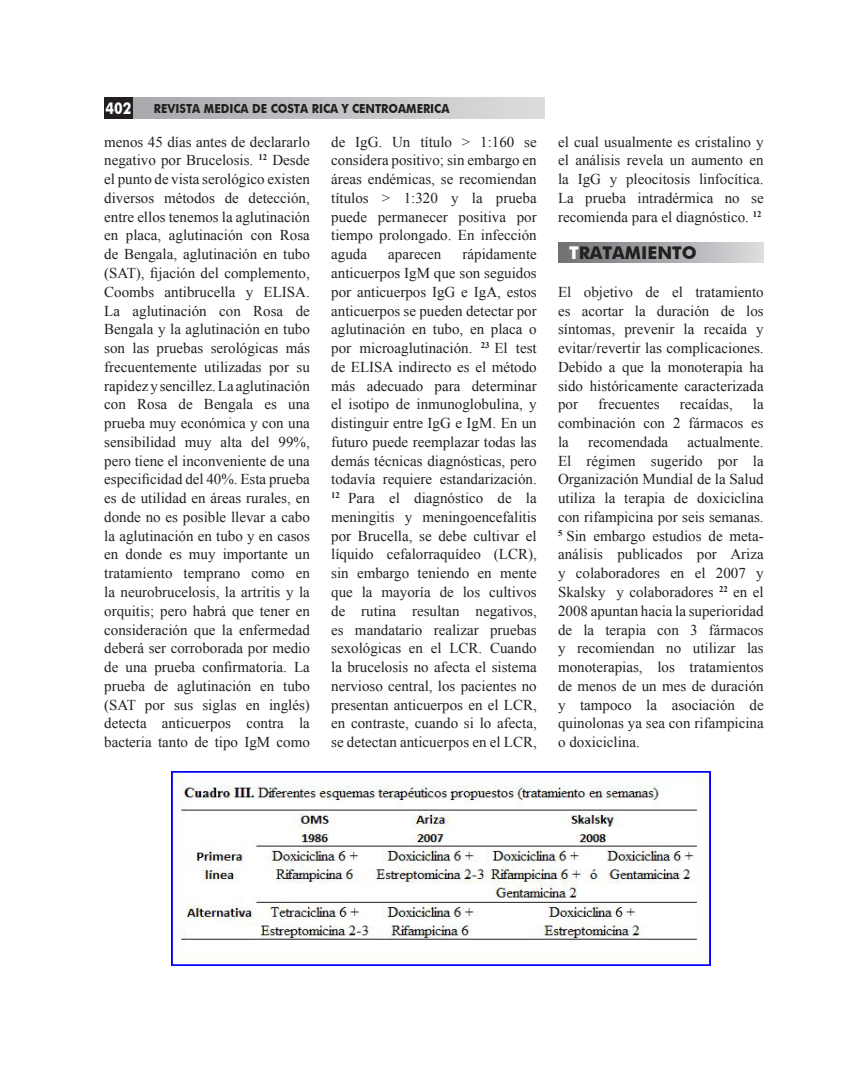
<style>
.page{position:relative;width:868px;height:1081px;background:#fff}
.page>*{position:absolute;margin:0;border:0;box-sizing:border-box;transform-origin:0 0}
.t1{font:700 17.5px "Futura BT";color:#231f20}
.t2{font:700 16.25px "Futura BT";color:#fff;scale:.85 1}
.t3{font:15px/18.8px "Times New Roman";color:#231f20;text-align:justify}
.t4{font:700 12.5px "Futura BT";color:#231f20;scale:.9 1}
.s1{color:#fff}
</style>
<div class="page">
<div style="left:558px;top:242px;width:205px;height:20px;background:linear-gradient(to right,#6e6f72,#dcdddf)"></div>
<div style="left:133px;top:97px;width:411px;height:21px;background:linear-gradient(to right,#a8a9ad,#dcdcde)"></div>
<div style="left:104px;top:97px;width:29px;height:21px;background:#231f20"></div>
<img style="left:171px;top:771px;width:539px;height:193px">
<p class="t2" style="left:105px;top:98px;width:32px">402</p>
<p class="t4" style="left:154px;top:101px;width:330px">REVISTA MEDICA DE COSTA RICA Y CENTROAMERICA</p>
<p class="t3" style="left:104px;top:132px;width:207px">menos 45 días antes de declararlo negativo por Brucelosis. <sup>12</sup> Desde el punto de vista serológico existen diversos métodos de detección, entre ellos tenemos la aglutinación en placa, aglutinación con Rosa de Bengala, aglutinación en tubo (SAT), fijación del complemento, Coombs antibrucella y ELISA.<br>La aglutinación con Rosa de Bengala y la aglutinación en tubo son las pruebas serológicas más frecuentemente utilizadas por su rapidez y sencillez. La aglutinación con Rosa de Bengala es una prueba muy económica y con una sensibilidad muy alta del 99%, pero tiene el inconveniente de una especificidad del 40%. Esta prueba es de utilidad en áreas rurales, en donde no es posible llevar a cabo la aglutinación en tubo y en casos en donde es muy importante un tratamiento temprano como en la neurobrucelosis, la artritis y la orquitis; pero habrá que tener en consideración que la enfermedad deberá ser corroborada por medio de una prueba confirmatoria. La prueba de aglutinación en tubo (SAT por sus siglas en inglés) detecta anticuerpos contra la bacteria tanto de tipo IgM como</p>
<p class="t3" style="left:331px;top:132px;width:207px">de IgG. Un título &gt; 1:160 se considera positivo; sin embargo en áreas endémicas, se recomiendan títulos &gt; 1:320 y la prueba puede permanecer positiva por tiempo prolongado. En infección aguda</p>
<p class="t3" style="left:331px;top:244px;width:207px;text-indent:131px">rápidamente anticuerpos IgM que son seguidos por anticuerpos IgG e IgA, estos anticuerpos se pueden detectar por aglutinación en tubo, en placa o por microaglutinación. <sup>23</sup> El test de ELISA indirecto es el método más adecuado para determinar el isotipo de inmunoglobulina, y distinguir entre IgG e IgM. En un futuro puede reemplazar todas las demás técnicas diagnósticas, pero todavía requiere estandarización.<br><sup>12</sup> Para el diagnóstico de la meningitis y meningoencefalitis por Brucella, se debe cultivar el líquido cefalorraquídeo (LCR), sin embargo teniendo en mente que la mayoría de los cultivos de rutina resultan negativos, es mandatario realizar pruebas sexológicas en el LCR. Cuando la brucelosis no afecta el sistema nervioso central, los pacientes no presentan anticuerpos en el LCR, en contraste, cuando si lo afecta, se detectan anticuerpos en el LCR,</p>
<p class="t3" style="left:388px;top:244px;width:55px">aparecen</p>
<p class="t3" style="left:558px;top:132px;width:207px">el cual usualmente es cristalino y el análisis revela un aumento en la IgG y pleocitosis linfocítica.<br>La prueba intradérmica no se recomienda para el diagnóstico. <sup>12</sup></p>
<p class="t1" style="left:569px;top:242px;width:129px"><span class="s1">T</span>RATAMIENTO</p>
<p class="t3" style="left:558px;top:282px;width:207px">El objetivo de el tratamiento es acortar la duración de los síntomas, prevenir la recaída y evitar/revertir las complicaciones.<br>Debido a que la monoterapia ha sido históricamente caracterizada por</p>
<p class="t3" style="left:558px;top:394px;width:207px;text-indent:195px">la combinación con 2 fármacos es la</p>
<p class="t3" style="left:598px;top:394px;width:63px">frecuentes</p>
<p class="t3" style="left:679px;top:394px;width:54px">recaídas,</p>
<p class="t3" style="left:558px;top:432px;width:207px;text-indent:129px">actualmente.<br>El régimen sugerido por la Organización Mundial de la Salud utiliza la terapia de doxiciclina con rifampicina por seis semanas.<br><sup>5</sup> Sin embargo estudios de meta&shy;análisis publicados por Ariza y colaboradores en el 2007 y Skalsky y colaboradores <sup>22</sup> en el 2008 apuntan hacia la superioridad de la terapia con 3 fármacos y recomiendan no utilizar las monoterapias, los tratamientos de menos de un mes de duración y tampoco la asociación de quinolonas ya sea con rifampicina o doxiciclina.</p>
<p class="t3" style="left:588px;top:432px;width:81px">recomendada</p>
</div>
